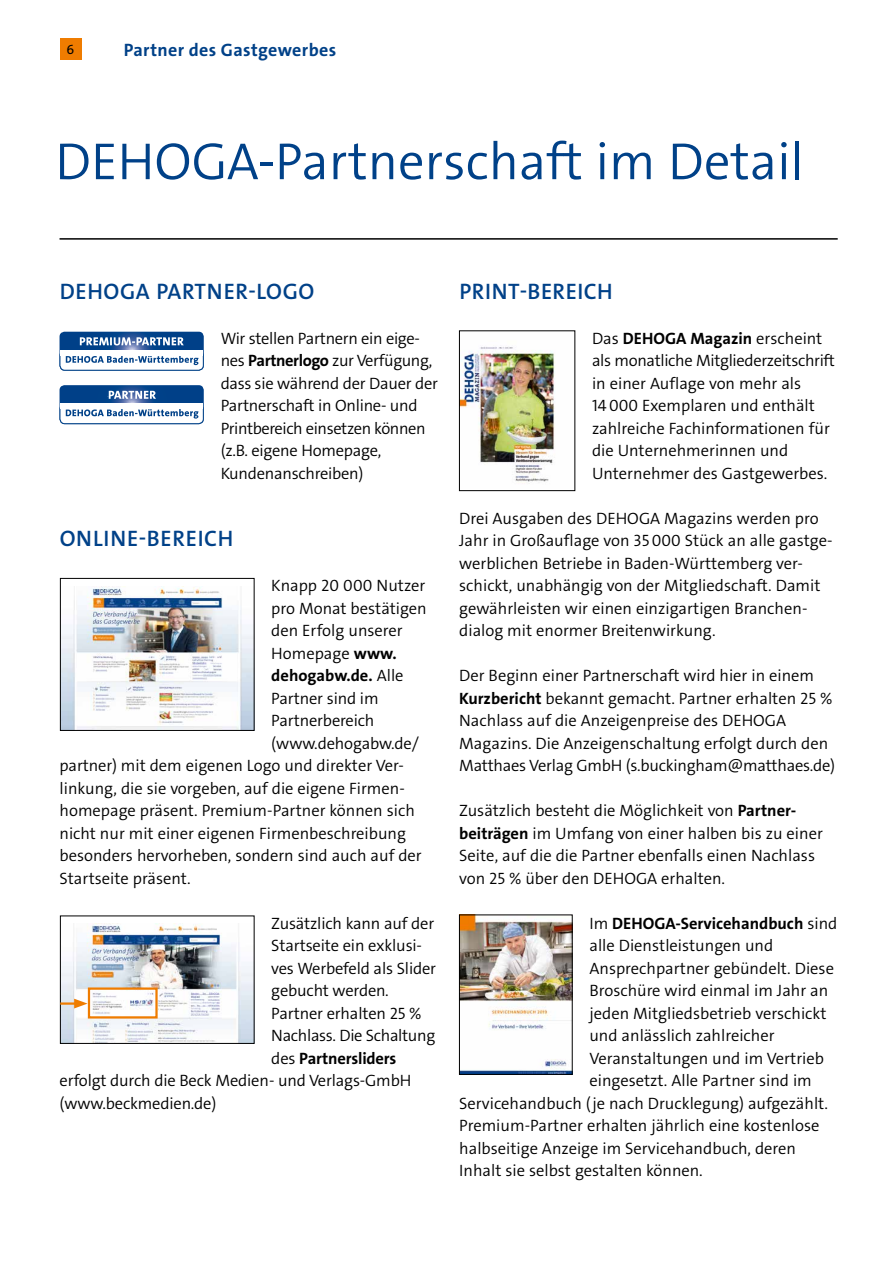
<style>
.page{position:relative;width:893px;height:1263px;background:#fff}
.page>*{position:absolute;margin:0;border:0;box-sizing:border-box;transform-origin:0 0}
.t1{font:300 52.5px "The Sans Os F";color:#004188}
.t2{font:600 22.5px "The Sans Os F";letter-spacing:.03em;color:#004188}
.t3{font:700 18px "The Sans Os F";letter-spacing:.02em;color:#004188}
.t4{font:300 16.5px/22.5px "The Sans Os F";color:#000}
.t5{font:300 16.5px/22.5px "The Sans Os F";letter-spacing:-.02em;color:#000}
.t6{font:700 16.5px "The Sans Os F";color:#000}
.t7{font:13.5px "The Sans Os F";color:#000}
.s1{font-weight:700}
.s2{font-weight:300}
</style>
<div class="page">
<div style="left:60px;top:38px;width:21px;height:22px;background:#ef7c00"></div>
<hr style="left:60px;top:238px;width:778px;height:2px;background:#000">
<img style="left:62px;top:586px;width:190px;height:142px">
<div style="left:60px;top:578px;width:194px;height:152px;border:1px solid #000"></div>
<img style="left:461px;top:346px;width:94px;height:138px">
<div style="left:459px;top:331px;width:116px;height:160px;border:1px solid #000"></div>
<img style="left:461px;top:917px;width:109px;height:155px">
<div style="left:459px;top:915px;width:113px;height:159px;border:1px solid #000"></div>
<svg style="left:60px;top:332px;width:144px;height:39px"></svg>
<div style="left:60px;top:350px;width:143px;height:5px;background:#fff"></div>
<svg style="left:60px;top:385px;width:144px;height:39px"></svg>
<div style="left:60px;top:404px;width:143px;height:5px;background:#fff"></div>
<img style="left:62px;top:924px;width:190px;height:117px">
<div style="left:88px;top:987px;width:70px;height:31px;border:2px solid #ef7c00"></div>
<hr style="left:60px;top:1002px;width:18px;height:3px;background:#ef7c00">
<svg style="left:74px;top:999px;width:14px;height:9px"></svg>
<p class="t7" style="left:67px;top:40px;width:9px">6</p>
<p class="t3" style="left:124px;top:38px;width:214px">Partner des Gastgewerbes</p>
<h1 class="t1" style="left:55px;top:128px;width:750px">DEHOGA-Partnerschaft im Detail</h1>
<h2 class="t2" style="left:60px;top:276px;width:256px">DEHOGA PARTNER-LOGO</h2>
<p class="t5" style="left:221px;top:327px;width:219px">Wir stellen Partnern ein eige&shy;nes <span class="s1">Partnerlogo</span> zur Verfügung, dass sie während der Dauer der<br>Partnerschaft in Online- und<br>Printbereich einsetzen können (z.B. eigene Homepage,<br>Kundenanschreiben)</p>
<h2 class="t2" style="left:60px;top:524px;width:175px">ONLINE-BEREICH</h2>
<p class="t4" style="left:271px;top:574px;width:156px">Knapp 20 000 Nutzer</p>
<p class="t4" style="left:271px;top:597px;width:157px">pro Monat bestätigen</p>
<p class="t4" style="left:271px;top:619px;width:133px">den Erfolg unserer</p>
<p class="t4" style="left:271px;top:642px;width:127px">Homepage <span class="s1">www.</span></p>
<p class="t6" style="left:271px;top:665px;width:134px">dehogabw.de. <span class="s2">Alle</span></p>
<p class="t4" style="left:271px;top:687px;width:109px">Partner sind im</p>
<p class="t4" style="left:271px;top:709px;width:105px">Partnerbereich</p>
<p class="t4" style="left:271px;top:732px;width:149px">(www.dehogabw.de/</p>
<p class="t4" style="left:60px;top:754px;width:346px">partner) mit dem eigenen Logo und direkter Ver-</p>
<p class="t4" style="left:60px;top:777px;width:347px">linkung, die sie vorgeben, auf die eigene Firmen-</p>
<p class="t4" style="left:60px;top:799px;width:357px">homepage präsent. Premium-Partner können sich</p>
<p class="t4" style="left:60px;top:822px;width:348px">nicht nur mit einer eigenen Firmenbeschreibung</p>
<p class="t4" style="left:60px;top:844px;width:364px">besonders hervorheben, sondern sind auch auf der</p>
<p class="t4" style="left:60px;top:867px;width:133px">Startseite präsent.</p>
<p class="t4" style="left:271px;top:912px;width:164px">Zusätzlich kann auf der</p>
<p class="t4" style="left:271px;top:934px;width:152px">Startseite ein exklusi-</p>
<p class="t4" style="left:271px;top:957px;width:166px">ves Werbefeld als Slider</p>
<p class="t4" style="left:271px;top:979px;width:119px">gebucht werden.</p>
<p class="t4" style="left:271px;top:1002px;width:152px">Partner erhalten 25 %</p>
<p class="t5" style="left:271px;top:1024px;width:165px">Nachlass. Die Schaltung</p>
<p class="t6" style="left:271px;top:1047px;width:127px"><span class="s2">des</span> Partnersliders</p>
<p class="t4" style="left:60px;top:1069px;width:353px">erfolgt durch die Beck Medien- und Verlags-GmbH</p>
<p class="t4" style="left:60px;top:1092px;width:158px">(www.beckmedien.de)</p>
<h2 class="t2" style="left:459px;top:276px;width:155px">PRINT-BEREICH</h2>
<p class="t4" style="left:592px;top:327px;width:244px">Das <span class="s1">DEHOGA Magazin</span> erscheint als monatliche Mitgliederzeitschrift in einer Auflage von mehr als<br>14000 Exemplaren und enthält zahlreiche Fachinformationen für die Unternehmerinnen und<br>Unternehmer des Gastgewerbes.</p>
<p class="t4" style="left:459px;top:507px;width:375px">Drei Ausgaben des DEHOGA Magazins werden pro Jahr in Großauflage von 35000 Stück an alle gastge&shy;werblichen Betriebe in Baden-Württemberg ver&shy;schickt, unabhängig von der Mitgliedschaft. Damit gewährleisten wir einen einzigartigen Branchen&shy;dialog mit enormer Breitenwirkung.</p>
<p class="t4" style="left:459px;top:664px;width:377px">Der Beginn einer Partnerschaft wird hier in einem <span class="s1">Kurzbericht</span> bekannt gemacht. Partner erhalten 25 % Nachlass auf die Anzeigenpreise des DEHOGA Magazins. Die Anzeigenschaltung erfolgt durch den Matthaes Verlag GmbH (s.buckingham@matthaes.de)</p>
<p class="t4" style="left:459px;top:799px;width:365px">Zusätzlich besteht die Möglichkeit von <span class="s1">Partner&shy;beiträgen</span> im Umfang von einer halben bis zu einer Seite, auf die die Partner ebenfalls einen Nachlass von 25 % über den DEHOGA erhalten.</p>
<p class="t6" style="left:589px;top:913px;width:249px"><span class="s2">Im</span> DEHOGA-Servicehandbuch <span class="s2">sind</span></p>
<p class="t4" style="left:589px;top:934px;width:185px">alle Dienstleistungen und</p>
<p class="t4" style="left:589px;top:957px;width:246px">Ansprechpartner gebündelt. Diese</p>
<p class="t4" style="left:589px;top:980px;width:240px">Broschüre wird einmal im Jahr an</p>
<p class="t4" style="left:589px;top:1002px;width:239px">jeden Mitgliedsbetrieb verschickt</p>
<p class="t4" style="left:589px;top:1025px;width:187px">und anlässlich zahlreicher</p>
<p class="t4" style="left:589px;top:1047px;width:236px">Veranstaltungen und im Vertrieb</p>
<p class="t4" style="left:589px;top:1070px;width:224px">eingesetzt. Alle Partner sind im</p>
<p class="t4" style="left:459px;top:1092px;width:370px">Servicehandbuch (je nach Drucklegung) aufgezählt.</p>
<p class="t4" style="left:459px;top:1115px;width:362px">Premium-Partner erhalten jährlich eine kostenlose</p>
<p class="t4" style="left:459px;top:1137px;width:338px">halbseitige Anzeige im Servicehandbuch, deren</p>
<p class="t4" style="left:459px;top:1160px;width:245px">Inhalt sie selbst gestalten können.</p>
</div>
